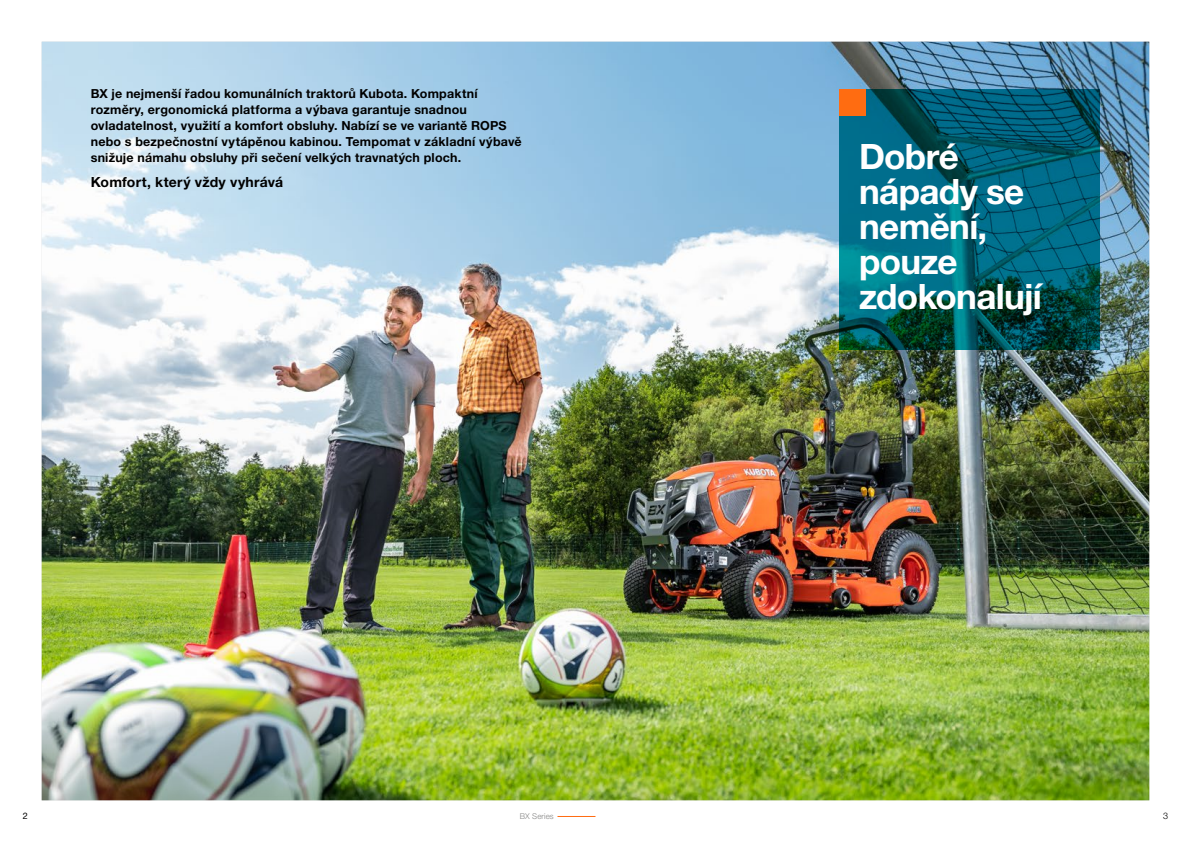
<style>
.page{position:relative;width:1191px;height:842px;background:#fff}
.page>*{position:absolute;margin:0;border:0;box-sizing:border-box;transform-origin:0 0}
.t1{font:700 35px/35px "Helvetica Neue LT Pro";letter-spacing:-.02em;color:#fff}
.t2{font:700 14px "Helvetica Neue LT Pro";letter-spacing:.02em;color:#000}
.t3{font:700 12.5px/16px "Helvetica Neue LT Pro";letter-spacing:.015em;color:#000}
.t4{font:9px "Helvetica Neue LT Pro";color:#000}
.t5{font:300 9px "Helvetica Neue LT Pro";color:#000}
.t6{font:300 8px "Helvetica Neue LT Pro";letter-spacing:.01em;color:#878786}
</style>
<div class="page">
<hr style="left:557px;top:816px;width:38px;height:1px;background:#ff6c11">
<img style="left:42px;top:42px;width:1107px;height:758px">
<svg style="left:839px;top:89px;width:261px;height:261px;background:#005f70"></svg>
<div style="left:839px;top:89px;width:26px;height:27px;background:#ff6c11"></div>
<p class="t3" style="left:91px;top:86px;width:432px">BX je nejmenší řadou komunálních traktorů Kubota. Kompaktní rozměry, ergonomická platforma a výbava garantuje snadnou ovladatelnost, využití a komfort obsluhy. Nabízí se ve variantě ROPS nebo s bezpečnostní vytápěnou kabinou. Tempomat v základní výbavě snižuje námahu obsluhy při sečení velkých travnatých ploch.</p>
<p class="t2" style="left:91px;top:173px;width:194px">Komfort, který vždy vyhrává</p>
<h1 class="t1" style="left:859px;top:139px;width:184px">Dobré nápady se nemění, pouze zdokonalují</h1>
<p class="t4" style="left:23px;top:810px;width:7px">2</p>
<p class="t6" style="left:520px;top:811px;width:35px">BX Series</p>
<p class="t5" style="left:1163px;top:811px;width:7px">3</p>
</div>
